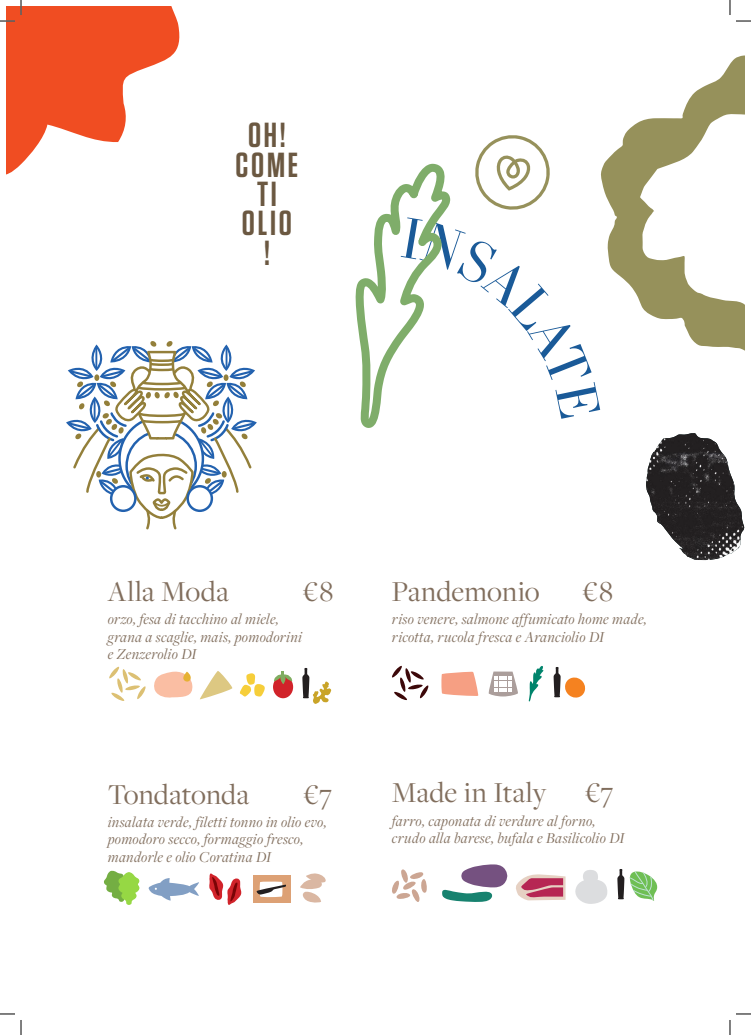
<style>
.page{position:relative;width:751px;height:1035px;background:#fff}
.page>*{position:absolute;margin:0;border:0;box-sizing:border-box;transform-origin:0 0}
.t1{font:600 34.7px "Tungsten";letter-spacing:.08em;color:#6b5841}
.t2{font:30px "Freight Disp Pro";letter-spacing:.005em;color:#816e5d}
.INGREDIENTI{font:italic 15.8px/17.4px "Freight Disp Pro";letter-spacing:.02em;color:#816e5d}
</style>
<div class="page">
<svg style="left:601px;top:55px;width:143px;height:295px"></svg>
<svg style="left:66px;top:341px;width:191px;height:189px"></svg>
<svg style="left:154px;top:671px;width:78px;height:28px"></svg>
<div style="left:273px;top:675px;width:20px;height:23px;background:#d1232a;border-radius:50%"></div>
<svg style="left:240px;top:671px;width:54px;height:25px"></svg>
<svg style="left:302px;top:668px;width:29px;height:35px"></svg>
<svg style="left:148px;top:878px;width:51px;height:22px"></svg>
<svg style="left:209px;top:873px;width:33px;height:32px"></svg>
<div style="left:253px;top:874px;width:37px;height:28px;background:#dda175"></div>
<svg style="left:256px;top:881px;width:30px;height:16px"></svg>
<svg style="left:300px;top:873px;width:26px;height:30px"></svg>
<svg style="left:392px;top:665px;width:37px;height:35px"></svg>
<svg style="left:441px;top:671px;width:38px;height:25px"></svg>
<svg style="left:488px;top:671px;width:30px;height:25px"></svg>
<svg style="left:553px;top:667px;width:33px;height:31px"></svg>
<svg style="left:392px;top:869px;width:35px;height:33px"></svg>
<svg style="left:516px;top:874px;width:49px;height:26px"></svg>
<svg style="left:617px;top:869px;width:41px;height:31px"></svg>
<svg style="left:104px;top:870px;width:36px;height:34px"></svg>
<svg style="left:109px;top:666px;width:37px;height:35px"></svg>
<svg style="left:442px;top:864px;width:65px;height:37px"></svg>
<img style="left:646px;top:433px;width:98px;height:127px">
<svg style="left:528px;top:666px;width:16px;height:35px"></svg>
<svg style="left:575px;top:870px;width:32px;height:33px"></svg>
<svg style="left:736px;top:20px;width:15px;height:2px"></svg>
<svg style="left:736px;top:1013px;width:15px;height:1px"></svg>
<svg style="left:0;top:0;width:180px;height:175px"></svg>
<svg style="left:0;top:1013px;width:22px;height:21px"></svg>
<svg style="left:729px;top:0;width:1px;height:15px"></svg>
<svg style="left:729px;top:1020px;width:1px;height:14px"></svg>
<svg style="left:356px;top:135px;width:194px;height:293px"></svg>
<p class="t1" style="left:248px;top:117px;width:39px">OH!</p>
<p class="t1" style="left:236px;top:146px;width:64px">COME</p>
<p class="t1" style="left:257px;top:176px;width:21px">TI</p>
<p class="t1" style="left:242px;top:205px;width:52px">OLIO</p>
<p class="t1" style="left:264px;top:234px;width:7px">!</p>
<p class="t2" style="left:108px;top:571px;width:122px">Alla Moda</p>
<p class="t2" style="left:303px;top:571px;width:32px">€8</p>
<p class="INGREDIENTI" style="left:108px;top:609px;width:196px">orzo, fesa di tacchino al miele, grana a scaglie, mais, pomodorini e Zenzerolio DI</p>
<p class="t2" style="left:108px;top:774px;width:143px">Tondatonda</p>
<p class="t2" style="left:304px;top:774px;width:29px">€7</p>
<p class="INGREDIENTI" style="left:108px;top:812px;width:220px">insalata verde, filetti tonno in olio evo, pomodoro secco, formaggio fresco, mandorle e olio Coratina DI</p>
<p class="t2" style="left:392px;top:571px;width:149px">Pandemonio</p>
<p class="t2" style="left:582px;top:571px;width:32px">€8</p>
<p class="INGREDIENTI" style="left:392px;top:609px;width:256px">riso venere, salmone affumicato home made, ricotta, rucola fresca e Aranciolio DI</p>
<p class="t2" style="left:392px;top:773px;width:156px">Made in Italy</p>
<p class="t2" style="left:585px;top:773px;width:29px">€7</p>
<p class="INGREDIENTI" style="left:392px;top:811px;width:234px">farro, caponata di verdure al forno, crudo alla barese, bufala e Basilicolio DI</p>
</div>
